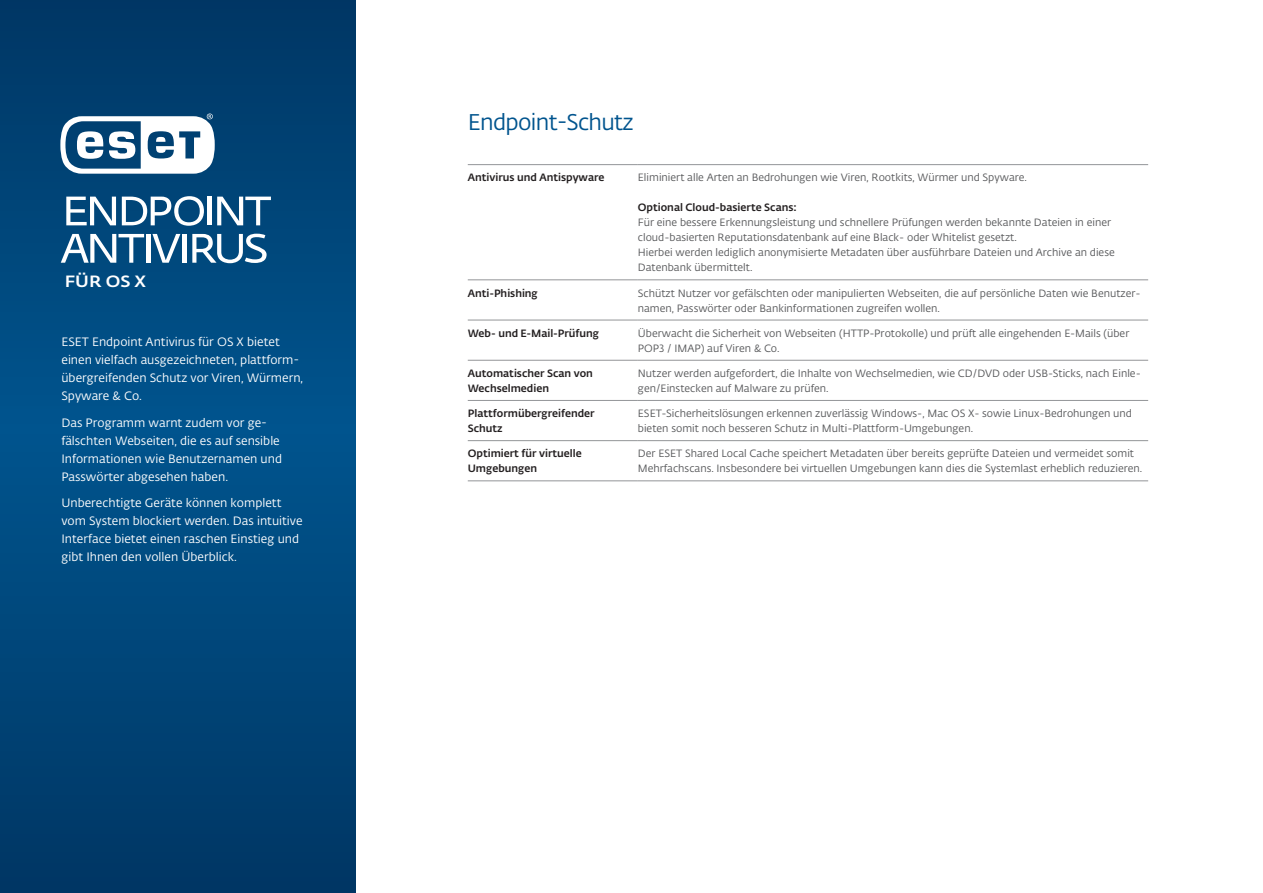
<style>
.page{position:relative;width:1263px;height:893px;background:#fff}
.page>*{position:absolute;margin:0;border:0;box-sizing:border-box;transform-origin:0 0}
.t1{font:22.5px "Fedra Sans Alt Pro Book LF";letter-spacing:-.03em;color:#00548e}
.t2{font:16.2px "Fedra Sans Alt Pro Med LF";color:#fff;scale:1.09 1}
.t3{font:12px/18px "Fedra Sans Alt Pro Book LF";color:#fff}
.t4{font:10.5px/15px "Fedra Sans Alt Pro Book LF";color:#57585a}
.t5{font:10.5px/15px "Fedra Sans Alt Pro Med LF";color:#231f20}
</style>
<div class="page">
<hr style="left:468px;top:164px;width:170px;height:1px;background:#939598">
<hr style="left:638px;top:164px;width:510px;height:1px;background:#939598">
<hr style="left:468px;top:279px;width:170px;height:1px;background:#939598">
<hr style="left:638px;top:279px;width:510px;height:1px;background:#939598">
<hr style="left:468px;top:320px;width:170px;height:1px;background:#939598">
<hr style="left:638px;top:320px;width:510px;height:1px;background:#939598">
<hr style="left:468px;top:400px;width:170px;height:1px;background:#939598">
<hr style="left:638px;top:400px;width:510px;height:1px;background:#939598">
<hr style="left:468px;top:440px;width:170px;height:1px;background:#939598">
<hr style="left:638px;top:440px;width:510px;height:1px;background:#939598">
<hr style="left:468px;top:480px;width:170px;height:1px;background:#939598">
<hr style="left:638px;top:480px;width:510px;height:1px;background:#939598">
<hr style="left:468px;top:360px;width:170px;height:1px;background:#939598">
<hr style="left:638px;top:360px;width:510px;height:1px;background:#939598">
<svg style="left:0;top:0;width:355px;height:893px;background:#004578"></svg>
<svg style="left:66px;top:197px;width:50px;height:28px"></svg>
<svg style="left:122px;top:196px;width:82px;height:30px"></svg>
<hr style="left:208px;top:197px;width:4px;height:28px;background:#fff">
<svg style="left:217px;top:197px;width:54px;height:28px"></svg>
<svg style="left:61px;top:234px;width:83px;height:29px"></svg>
<hr style="left:146px;top:234px;width:4px;height:29px;background:#fff">
<svg style="left:152px;top:234px;width:28px;height:29px"></svg>
<hr style="left:183px;top:234px;width:4px;height:29px;background:#fff">
<svg style="left:192px;top:234px;width:75px;height:29px"></svg>
<svg style="left:60px;top:114px;width:155px;height:60px"></svg>
<h2 class="t2" style="left:65px;top:269px;width:76px">FÜR OS X</h2>
<p class="t3" style="left:61px;top:333px;width:243px">ESET Endpoint Antivirus für OS X bietet einen vielfach ausgezeichneten, plattform&shy;übergreifenden Schutz vor Viren, Würmern, Spyware &amp; Co.</p>
<p class="t3" style="left:61px;top:413px;width:222px">Das Programm warnt zudem vor ge&shy;fälschten Webseiten, die es auf sensible Informationen wie Benutzernamen und Passwörter abgesehen haben.</p>
<p class="t3" style="left:61px;top:494px;width:243px">Unberechtigte Geräte können komplett vom System blockiert werden. Das intuitive Interface bietet einen raschen Einstieg und gibt Ihnen den vollen Überblick.</p>
<h1 class="t1" style="left:468px;top:107px;width:168px">Endpoint-Schutz</h1>
<p class="t5" style="left:468px;top:169px;width:138px">Antivirus und Antispyware</p>
<p class="t4" style="left:638px;top:170px;width:391px">Eliminiert alle Arten an Bedrohungen wie Viren, Rootkits, Würmer und Spyware.</p>
<p class="t5" style="left:638px;top:199px;width:160px">Optional Cloud-basierte Scans:</p>
<p class="t4" style="left:638px;top:215px;width:478px">Für eine bessere Erkennungsleistung und schnellere Prüfungen werden bekannte Dateien in einer cloud-basierten Reputationsdatenbank auf eine Black- oder Whitelist gesetzt.<br>Hierbei werden lediglich anonymisierte Metadaten über ausführbare Dateien und Archive an diese Datenbank übermittelt.</p>
<p class="t5" style="left:468px;top:285px;width:72px">Anti-Phishing</p>
<p class="t4" style="left:638px;top:285px;width:504px">Schützt Nutzer vor gefälschten oder manipulierten Webseiten, die auf persönliche Daten wie Benutzer&shy;namen, Passwörter oder Bankinformationen zugreifen wollen.</p>
<p class="t5" style="left:468px;top:325px;width:133px">Web- und E-Mail-Prüfung</p>
<p class="t4" style="left:638px;top:325px;width:493px">Überwacht die Sicherheit von Webseiten (HTTP-Protokolle) und prüft alle eingehenden E-Mails (über<br>POP3 / IMAP) auf Viren &amp; Co.</p>
<p class="t5" style="left:468px;top:365px;width:127px">Automatischer Scan von<br>Wechselmedien</p>
<p class="t4" style="left:638px;top:365px;width:504px">Nutzer werden aufgefordert, die Inhalte von Wechselmedien, wie CD/DVD oder USB-Sticks, nach Einle&shy;gen/Einstecken auf Malware zu prüfen.</p>
<p class="t5" style="left:468px;top:405px;width:128px">Plattformübergreifender<br>Schutz</p>
<p class="t4" style="left:638px;top:406px;width:495px">ESET-Sicherheitslösungen erkennen zuverlässig Windows-, Mac OS X- sowie Linux-Bedrohungen und bieten somit noch besseren Schutz in Multi-Plattform-Umgebungen.</p>
<p class="t5" style="left:468px;top:446px;width:116px">Optimiert für virtuelle<br>Umgebungen</p>
<p class="t4" style="left:638px;top:446px;width:506px">Der ESET Shared Local Cache speichert Metadaten über bereits geprüfte Dateien und vermeidet somit<br>Mehrfachscans. Insbesondere bei virtuellen Umgebungen kann dies die Systemlast erheblich reduzieren.</p>
</div>
